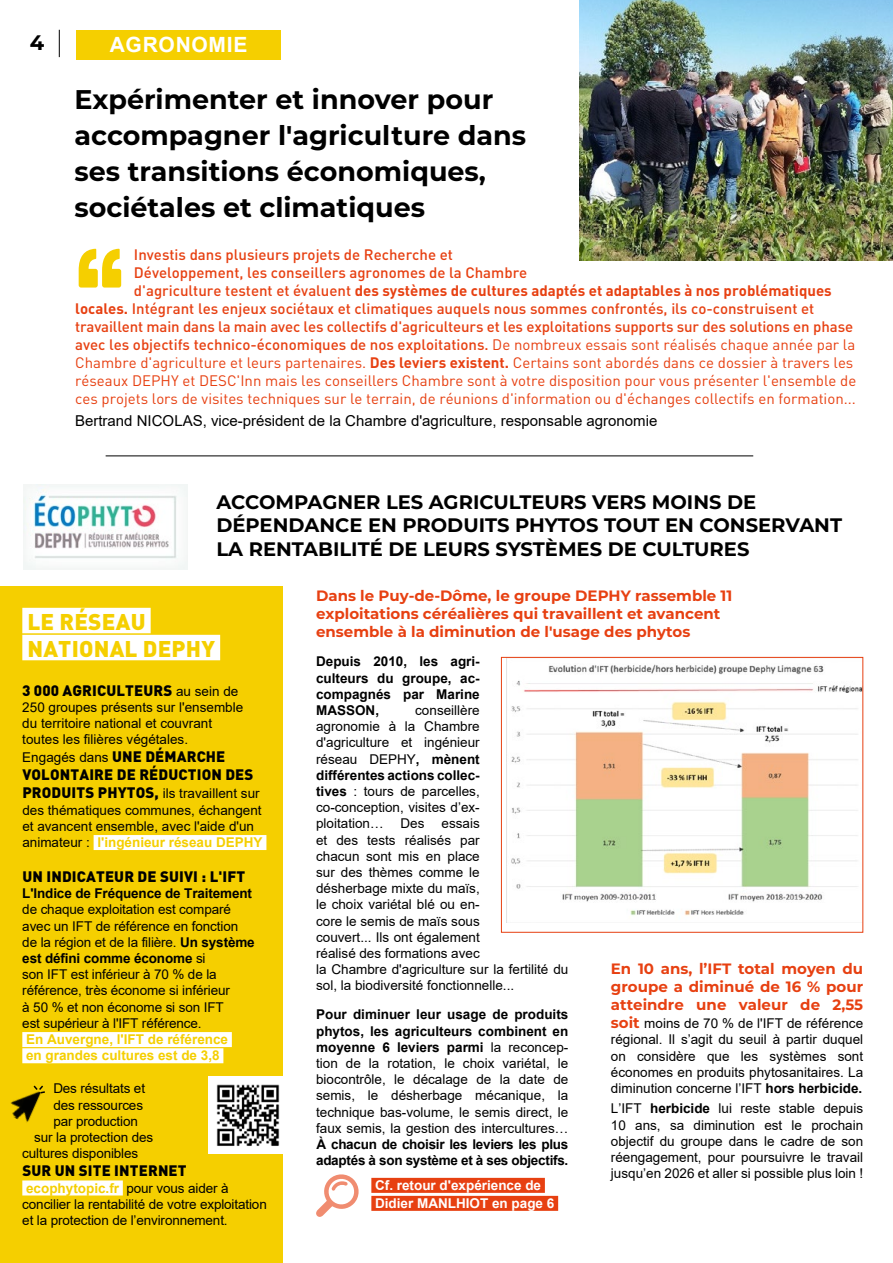
<style>
.page{position:relative;width:893px;height:1263px;background:#fff}
.page>*{position:absolute;margin:0;border:0;box-sizing:border-box;transform-origin:0 0}
.t1{font:700 27px/36px "Montserrat";color:#000}
.t2{font:900 22.5px/27px "DIN Pro";letter-spacing:.01em;color:#f5cf00}
.t3{font:700 21px "Arial";letter-spacing:.035em;color:#fff}
.t4{font:700 21px "Montserrat";color:#000}
.t5{font:700 19.5px/23.4px "Montserrat";color:#000}
.t6{font:500 15px "DIN Pro";color:#e74011}
.t7{font:15px "DIN Pro";color:#e74011}
.t8{font:700 15px/18px "Montserrat";color:#e74011}
.t9{font:900 15px "DIN Pro";letter-spacing:.01em;color:#000}
.t10{font:700 15px "DIN Pro";color:#e74011}
.t11{font:15px "Arial";color:#000}
.t12{font:13.5px/16.2px "Arial";color:#000}
.t13{font:700 13.5px/16.2px "Arial";letter-spacing:-.01em;color:#000;text-align:justify}
.t14{font:700 13.5px/16.2px "Arial";color:#f5cf00}
.t15{font:700 13.5px/18px "Arial";color:#fff}
.s1{font-weight:500}
.s2{font-weight:700}
.s3{font-weight:400}
.s4{font-family:"Arial";font-weight:400;font-size:13.5px}
.s5{font-family:"DIN Pro";font-weight:900;font-size:15px}
.s6{font-weight:700;color:#f5cf00}
.s7{font-family:"Montserrat";font-weight:700;font-size:15px;color:#e74011}
</style>
<div class="page">
<svg style="left:59px;top:30px;width:1px;height:27px"></svg>
<div style="left:77px;top:30px;width:204px;height:29px;background:#f5cf00"></div>
<hr style="left:106px;top:456px;width:647px;height:1px;background:#000">
<div style="left:371px;top:1178px;width:174px;height:15px;background:#e74011"></div>
<div style="left:371px;top:1196px;width:187px;height:15px;background:#e74011"></div>
<img style="left:511px;top:664px;width:350px;height:252px">
<div style="left:501px;top:657px;width:362px;height:276px;border:1px solid #e74011"></div>
<div style="left:0;top:587px;width:283px;height:676px;background:#f5cf00"></div>
<div style="left:22px;top:608px;width:129px;height:25px;background:#fff"></div>
<div style="left:22px;top:635px;width:198px;height:25px;background:#fff"></div>
<div style="left:94px;top:835px;width:172px;height:15px;background:#fff"></div>
<div style="left:22px;top:1032px;width:210px;height:15px;background:#fff"></div>
<div style="left:22px;top:1048px;width:201px;height:15px;background:#fff"></div>
<div style="left:22px;top:1180px;width:101px;height:15px;background:#fff"></div>
<img style="left:24px;top:485px;width:163px;height:85px">
<img style="left:10px;top:1094px;width:31px;height:29px">
<svg style="left:32px;top:1085px;width:13px;height:9px"></svg>
<img style="left:208px;top:1077px;width:75px;height:76px">
<svg style="left:316px;top:1174px;width:43px;height:43px"></svg>
<img style="left:580px;top:0;width:313px;height:260px">
<svg style="left:79px;top:249px;width:42px;height:39px"></svg>
<h3 class="t4" style="left:30px;top:27px;width:16px">4</h3>
<h3 class="t3" style="left:110px;top:30px;width:139px">AGRONOMIE</h3>
<h1 class="t1" style="left:74px;top:80px;width:453px">Expérimenter et innover pour accompagner l'agriculture dans ses transitions économiques, sociétales et climatiques</h1>
<p class="t6" style="left:134px;top:245px;width:320px">Investis dans plusieurs projets de Recherche et</p>
<p class="t6" style="left:134px;top:263px;width:395px">Développement, les conseillers agronomes de la Chambre</p>
<p class="t10" style="left:134px;top:281px;width:699px"><span class="s1">d'agriculture testent et évaluent</span> des systèmes de cultures adaptés et adaptables à nos problématiques</p>
<p class="t6" style="left:75px;top:299px;width:741px"><span class="s2">locales.</span> Intégrant les enjeux sociétaux et climatiques auquels nous sommes confrontés, ils co-construisent et</p>
<p class="t6" style="left:75px;top:317px;width:780px">travaillent main dans la main avec les collectifs d'agriculteurs et les exploitations supports sur des solutions en phase</p>
<p class="t6" style="left:75px;top:335px;width:782px">avec les objectifs technico-économiques de nos exploitations. <span class="s3">De nombreux essais sont réalisés chaque année par la</span></p>
<p class="t7" style="left:75px;top:351px;width:780px">Chambre d'agriculture et leurs partenaires. <span class="s2">Des leviers existent.</span> Certains sont abordés dans ce dossier à travers les</p>
<p class="t7" style="left:75px;top:369px;width:783px">réseaux DEPHY et DESC'Inn mais les conseillers Chambre sont à votre disposition pour vous présenter l'ensemble de</p>
<p class="t7" style="left:75px;top:387px;width:782px">ces projets lors de visites techniques sur le terrain, de réunions d'information ou d'échanges collectifs en formation...</p>
<p class="t11" style="left:75px;top:411px;width:584px">Bertrand NICOLAS, vice-président de la Chambre d'agriculture, responsable agronomie</p>
<h3 class="t5" style="left:216px;top:489px;width:627px">ACCOMPAGNER LES AGRICULTEURS VERS MOINS DE<br>DÉPENDANCE EN PRODUITS PHYTOS TOUT EN CONSERVANT<br>LA RENTABILITÉ DE LEURS SYSTÈMES DE CULTURES</h3>
<h2 class="t2" style="left:27px;top:607px;width:189px">LE RÉSEAU<br>NATIONAL DEPHY</h2>
<p class="t9" style="left:22px;top:680px;width:218px">3 000 AGRICULTEURS <span class="s4">au sein de</span></p>
<p class="t12" style="left:22px;top:699px;width:222px">250 groupes présents sur l'ensemble du territoire national et couvrant toutes les filières végétales.<br>Engagés dans <span class="s5">UNE DÉMARCHE</span></p>
<p class="t9" style="left:22px;top:765px;width:233px">VOLONTAIRE DE RÉDUCTION DES</p>
<p class="t12" style="left:22px;top:785px;width:242px"><span class="s5">PRODUITS PHYTOS,</span> ils travaillent sur des thématiques communes, échangent et avancent ensemble, avec l'aide d'un animateur : <span class="s6">l'ingénieur réseau DEPHY</span></p>
<p class="t9" style="left:22px;top:866px;width:224px">UN INDICATEUR DE SUIVI : L'IFT</p>
<p class="t13" style="left:22px;top:885px;width:231px">L'Indice de Fréquence de Traitement</p>
<p class="t12" style="left:22px;top:901px;width:234px">de chaque exploitation est comparé avec un IFT de référence en fonction de la région et de la filière. <span class="s2">Un système est défini comme économe</span> si<br>son IFT est inférieur à 70 % de la référence, très économe si inférieur<br>à 50 % et non économe si son IFT<br>est supérieur à l'IFT référence.</p>
<p class="t14" style="left:26px;top:1031px;width:204px">En Auvergne, l'IFT de référence en grandes cultures est de 3,8</p>
<p class="t12" style="left:53px;top:1080px;width:93px">Des résultats et</p>
<p class="t12" style="left:53px;top:1097px;width:91px">des ressources</p>
<p class="t12" style="left:53px;top:1113px;width:86px">par production</p>
<p class="t12" style="left:34px;top:1129px;width:120px">sur la protection des</p>
<p class="t12" style="left:22px;top:1145px;width:117px">cultures disponibles</p>
<p class="t9" style="left:22px;top:1161px;width:166px">SUR UN SITE INTERNET</p>
<p class="t12" style="left:22px;top:1179px;width:246px"><span class="s6">ecophytopic.fr</span> pour vous aider à concilier la rentabilité de votre exploitation et la protection de l’environnement.</p>
<p class="t8" style="left:316px;top:586px;width:418px">Dans le Puy-de-Dôme, le groupe DEPHY rassemble 11 exploitations céréalières qui travaillent et avancent ensemble à la diminution de l'usage des phytos</p>
<p class="t13" style="left:316px;top:654px;width:165px">Depuis 2010, les agri&shy;culteurs du groupe, ac&shy;compagnés par Marine MASSON,</p>
<p class="t12" style="left:316px;top:702px;width:165px;text-align:justify;text-indent:99px">conseillère agronomie à la Chambre d'agriculture et ingénieur réseau DEPHY<span class="s2">, mènent différentes actions collec&shy;tives</span> : tours de parcelles, co-conception, visites d’ex&shy;ploitation…</p>
<p class="t12" style="left:316px;top:815px;width:254px;text-indent:125px">essais<br>et des tests réalisés par<br>chacun sont mis en place<br>sur des thèmes comme le<br>désherbage mixte du maïs,<br>le choix variétal blé ou en-<br>core le semis de maïs sous<br>couvert... Ils ont également<br>réalisé des formations avec<br>la Chambre d'agriculture sur la fertilité du sol, la biodiversité fonctionnelle...</p>
<p class="t12" style="left:316px;top:1006px;width:254px;text-align:justify"><span class="s2">Pour diminuer leur usage de produits phytos, les agriculteurs combinent en moyenne 6 leviers parmi</span> la reconcep&shy;tion de la rotation, le choix variétal, le biocontrôle, le décalage de la date de semis, le désherbage mécanique, la technique bas-volume, le semis direct, le faux semis, la gestion des intercultures…</p>
<p class="t13" style="left:316px;top:1136px;width:254px">À chacun de choisir les leviers les plus adaptés à son système et à ses objectifs.</p>
<p class="t15" style="left:375px;top:1176px;width:181px">Cf. retour d'expérience de<br>Didier MANLHIOT en page 6</p>
<p class="t12" style="left:401px;top:815px;width:26px">Des</p>
<p class="t8" style="left:611px;top:959px;width:254px;text-align:justify">En 10 ans, l’IFT total moyen du groupe a diminué de 16 % pour atteindre une valeur de 2,55</p>
<p class="t12" style="left:611px;top:1015px;width:254px;text-align:justify"><span class="s7">soit</span> moins de 70 % de l'IFT de référence régional. Il s’agit du seuil à partir duquel on considère que les systèmes sont économes en produits phytosanitaires. La diminution concerne l’IFT <span class="s2">hors herbicide.</span></p>
<p class="t12" style="left:611px;top:1100px;width:254px;text-align:justify">L’IFT <span class="s2">herbicide</span> lui reste stable depuis 10 ans, sa diminution est le prochain objectif du groupe dans le cadre de son réengagement, pour poursuivre le travail jusqu’en 2026 et aller si possible plus loin !</p>
</div>
